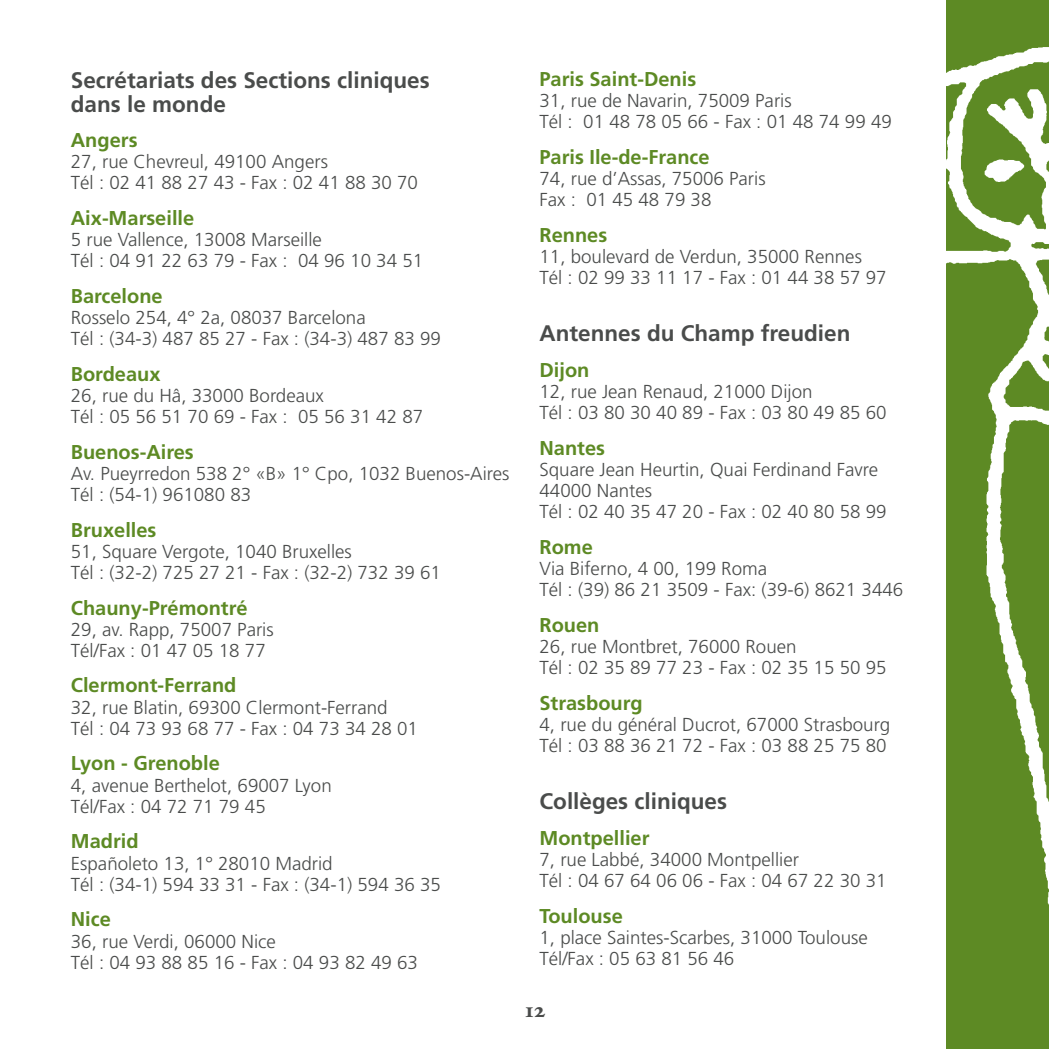
<style>
.page{position:relative;width:1049px;height:1049px;background:#fff}
.page>*{position:absolute;margin:0;border:0;box-sizing:border-box;transform-origin:0 0}
.t1{font:700 22.5px/23.8px "Frutiger";color:#4a4c4b}
.t2{font:700 22.5px "Adobe Garamond Pro";color:#4a4c4b}
.t3{font:700 20px "Frutiger";color:#5d8a24}
.t4{font:300 18.75px/21.2px "Frutiger";color:#4a4c4b}
</style>
<div class="page">
<img style="left:946px;top:0;width:103px;height:1049px">
<p class="t1" style="left:71px;top:68px;width:360px">Secrétariats des Sections cliniques dans le monde</p>
<p class="t3" style="left:71px;top:128px;width:68px">Angers</p>
<p class="t4" style="left:71px;top:151px;width:349px">27, rue Chevreul, 49100 Angers<br>Tél : 02 41 88 27 43 - Fax : 02 41 88 30 70</p>
<p class="t3" style="left:71px;top:206px;width:125px">Aix-Marseille</p>
<p class="t4" style="left:71px;top:229px;width:354px">5 rue Vallence, 13008 Marseille<br>Tél : 04 91 22 63 79 - Fax : 04 96 10 34 51</p>
<p class="t3" style="left:71px;top:284px;width:93px">Barcelone</p>
<p class="t4" style="left:71px;top:307px;width:371px">Rosselo 254, 4° 2a, 08037 Barcelona<br>Tél : (34-3) 487 85 27 - Fax : (34-3) 487 83 99</p>
<p class="t3" style="left:71px;top:362px;width:91px">Bordeaux</p>
<p class="t4" style="left:71px;top:385px;width:354px">26, rue du Hâ, 33000 Bordeaux<br>Tél : 05 56 51 70 69 - Fax : 05 56 31 42 87</p>
<p class="t3" style="left:71px;top:440px;width:124px">Buenos-Aires</p>
<p class="t4" style="left:71px;top:463px;width:440px">Av. Pueyrredon 538 2° «B» 1° Cpo, 1032 Buenos-Aires<br>Tél : (54-1) 961080 83</p>
<p class="t3" style="left:71px;top:518px;width:87px">Bruxelles</p>
<p class="t4" style="left:71px;top:541px;width:371px">51, Square Vergote, 1040 Bruxelles<br>Tél : (32-2) 725 27 21 - Fax : (32-2) 732 39 61</p>
<p class="t3" style="left:71px;top:596px;width:178px">Chauny-Prémontré</p>
<p class="t4" style="left:71px;top:619px;width:204px">29, av. Rapp, 75007 Paris<br>Tél/Fax : 01 47 05 18 77</p>
<p class="t3" style="left:71px;top:674px;width:167px">Clermont-Ferrand</p>
<p class="t4" style="left:71px;top:697px;width:349px">32, rue Blatin, 69300 Clermont-Ferrand<br>Tél : 04 73 93 68 77 - Fax : 04 73 34 28 01</p>
<p class="t3" style="left:71px;top:752px;width:150px">Lyon - Grenoble</p>
<p class="t4" style="left:71px;top:775px;width:262px">4, avenue Berthelot, 69007 Lyon<br>Tél/Fax : 04 72 71 79 45</p>
<p class="t3" style="left:71px;top:830px;width:69px">Madrid</p>
<p class="t4" style="left:71px;top:853px;width:371px">Españoleto 13, 1° 28010 Madrid<br>Tél : (34-1) 594 33 31 - Fax : (34-1) 594 36 35</p>
<p class="t3" style="left:71px;top:907px;width:41px">Nice</p>
<p class="t4" style="left:71px;top:931px;width:349px">36, rue Verdi, 06000 Nice<br>Tél : 04 93 88 85 16 - Fax : 04 93 82 49 63</p>
<p class="t3" style="left:539px;top:67px;width:158px">Paris Saint-Denis</p>
<p class="t4" style="left:539px;top:90px;width:354px">31, rue de Navarin, 75009 Paris<br>Tél : 01 48 78 05 66 - Fax : 01 48 74 99 49</p>
<p class="t3" style="left:539px;top:145px;width:172px">Paris Ile-de-France</p>
<p class="t4" style="left:539px;top:168px;width:228px">74, rue d’Assas, 75006 Paris<br>Fax : 01 45 48 79 38</p>
<p class="t3" style="left:539px;top:223px;width:69px">Rennes</p>
<p class="t4" style="left:539px;top:246px;width:349px">11, boulevard de Verdun, 35000 Rennes<br>Tél : 02 99 33 11 17 - Fax : 01 44 38 57 97</p>
<p class="t1" style="left:539px;top:322px;width:312px">Antennes du Champ freudien</p>
<p class="t3" style="left:539px;top:358px;width:51px">Dijon</p>
<p class="t4" style="left:539px;top:381px;width:349px">12, rue Jean Renaud, 21000 Dijon<br>Tél : 03 80 30 40 89 - Fax : 03 80 49 85 60</p>
<p class="t3" style="left:539px;top:436px;width:67px">Nantes</p>
<p class="t4" style="left:539px;top:459px;width:349px">Square Jean Heurtin, Quai Ferdinand Favre<br>44000 Nantes<br>Tél : 02 40 35 47 20 - Fax : 02 40 80 58 99</p>
<p class="t3" style="left:539px;top:535px;width:55px">Rome</p>
<p class="t4" style="left:539px;top:558px;width:365px">Via Biferno, 4 00, 199 Roma<br>Tél : (39) 86 21 3509 - Fax: (39-6) 8621 3446</p>
<p class="t3" style="left:539px;top:613px;width:61px">Rouen</p>
<p class="t4" style="left:539px;top:636px;width:349px">26, rue Montbret, 76000 Rouen<br>Tél : 02 35 89 77 23 - Fax : 02 35 15 50 95</p>
<p class="t3" style="left:539px;top:691px;width:105px">Strasbourg</p>
<p class="t4" style="left:539px;top:714px;width:352px">4, rue du général Ducrot, 67000 Strasbourg<br>Tél : 03 88 36 21 72 - Fax : 03 88 25 75 80</p>
<p class="t1" style="left:539px;top:790px;width:189px">Collèges cliniques</p>
<p class="t3" style="left:539px;top:826px;width:112px">Montpellier</p>
<p class="t4" style="left:539px;top:849px;width:349px">7, rue Labbé, 34000 Montpellier<br>Tél : 04 67 64 06 06 - Fax : 04 67 22 30 31</p>
<p class="t3" style="left:539px;top:904px;width:85px">Toulouse</p>
<p class="t4" style="left:539px;top:927px;width:330px">1, place Saintes-Scarbes, 31000 Toulouse<br>Tél/Fax : 05 63 81 56 46</p>
<p class="t2" style="left:525px;top:996px;width:21px">12</p>
</div>
